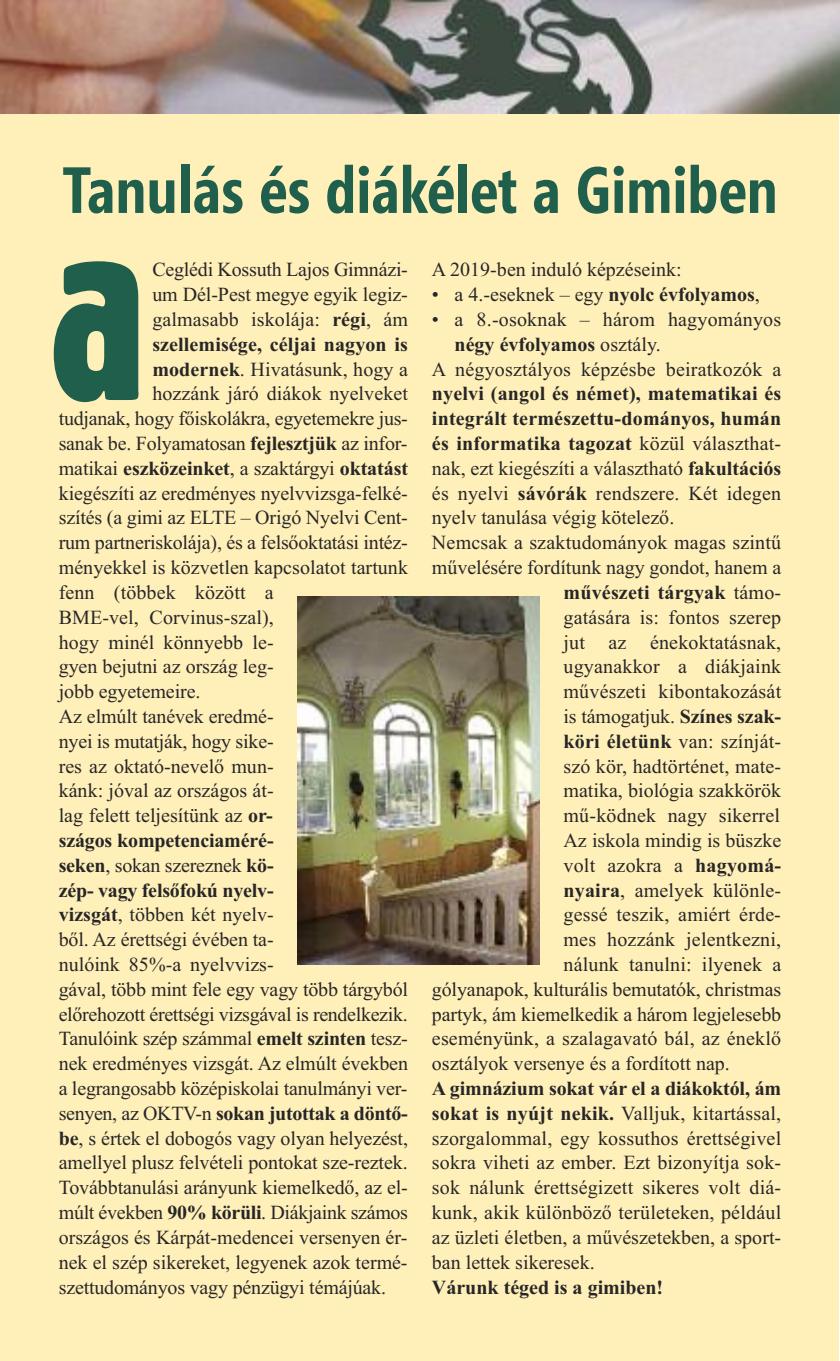
<style>
.page{position:relative;width:840px;height:1361px;background:#fff}
.page>*{position:absolute;margin:0;border:0;box-sizing:border-box;transform-origin:0 0}
.t1{font:237.8px "Gothic 821 Cn HU Normal";color:#1f5f4c}
.t2{font:700 65.2px "Segoe Condensed";color:#1f5f4c}
.t3{font:20px/24.8px "Times New Roman";color:#272627;text-align:justify}
.t4{font:700 20px "Times New Roman";letter-spacing:.005em;color:#272627}
.t5{font:700 20px "Times New Roman";letter-spacing:-.015em;color:#272627}
.s1{font-weight:700}
.s2{font-weight:400}
</style>
<div class="page">
<div style="left:0;top:0;width:837px;height:1361px;background:#ffefb9"></div>
<img style="left:0;top:0;width:839px;height:113px">
<img style="left:298px;top:597px;width:241px;height:367px">
<h2 class="t2" style="left:62px;top:152px;width:716px">Tanulás és diákélet a Gimiben</h2>
<h1 class="t1" style="left:48px;top:179px;width:100px">a</h1>
<p class="t3" style="left:152px;top:257px;width:257px">Ceglédi Kossuth Lajos Gimnázi-</p>
<p class="t3" style="left:152px;top:282px;width:257px">um Dél-Pest megye egyik legiz-</p>
<p class="t3" style="left:152px;top:307px;width:257px">galmasabb iskolája: <span class="s1">régi</span>, ám</p>
<p class="t4" style="left:152px;top:332px;width:257px">szellemisége, céljai nagyon is</p>
<p class="t3" style="left:152px;top:356px;width:257px"><span class="s1">modernek</span>. Hivatásunk, hogy a</p>
<p class="t3" style="left:152px;top:381px;width:257px">hozzánk járó diákok nyelveket</p>
<p class="t3" style="left:59px;top:406px;width:350px">tudjanak, hogy főiskolákra, egyetemekre jus-</p>
<p class="t3" style="left:59px;top:431px;width:350px">sanak be. Folyamatosan <span class="s1">fejlesztjük</span> az infor-</p>
<p class="t4" style="left:59px;top:456px;width:350px"><span class="s2">matikai</span> eszközeinket<span class="s2">, a szaktárgyi</span> oktatást</p>
<p class="t3" style="left:59px;top:480px;width:350px">kiegészíti az eredményes nyelvvizsga-felké-</p>
<p class="t3" style="left:59px;top:505px;width:350px">szítés (a gimi az ELTE – Origó Nyelvi Cent-</p>
<p class="t3" style="left:59px;top:530px;width:350px">rum partneriskolája), és a felsőoktatási intéz-</p>
<p class="t3" style="left:59px;top:555px;width:350px">ményekkel is közvetlen kapcsolatot tartunk</p>
<p class="t3" style="left:59px;top:579px;width:216px">fenn (többek között a</p>
<p class="t3" style="left:59px;top:604px;width:216px">BME-vel, Corvinus-szal),</p>
<p class="t3" style="left:59px;top:629px;width:216px">hogy minél könnyebb le-</p>
<p class="t3" style="left:59px;top:654px;width:216px">gyen bejutni az ország leg-</p>
<p class="t3" style="left:59px;top:679px;width:143px">jobb egyetemeire.</p>
<p class="t3" style="left:59px;top:703px;width:216px">Az elmúlt tanévek eredmé-</p>
<p class="t3" style="left:59px;top:728px;width:216px">nyei is mutatják, hogy sike-</p>
<p class="t3" style="left:59px;top:753px;width:216px">res az oktató-nevelő mun-</p>
<p class="t3" style="left:59px;top:778px;width:216px">kánk: jóval az országos át-</p>
<p class="t3" style="left:59px;top:803px;width:215px">lag felett teljesítünk az <span class="s1">or-</span></p>
<p class="t4" style="left:59px;top:828px;width:216px">szágos kompetenciaméré-</p>
<p class="t3" style="left:59px;top:852px;width:216px"><span class="s1">seken</span>, sokan szereznek <span class="s1">kö-</span></p>
<p class="t4" style="left:59px;top:878px;width:216px">zép- vagy felsőfokú nyelv-</p>
<p class="t3" style="left:59px;top:902px;width:216px"><span class="s1">vizsgát</span>, többen két nyelv-</p>
<p class="t3" style="left:59px;top:927px;width:216px">ből. Az érettségi évében ta-</p>
<p class="t3" style="left:59px;top:951px;width:216px">nulóink 85%-a nyelvvizs-</p>
<p class="t3" style="left:59px;top:976px;width:350px">gával, több mint fele egy vagy több tárgyból</p>
<p class="t3" style="left:59px;top:1001px;width:350px">előrehozott érettségi vizsgával is rendelkezik.</p>
<p class="t3" style="left:59px;top:1026px;width:350px">Tanulóink szép számmal <span class="s1">emelt szinten</span> tesz-</p>
<p class="t3" style="left:59px;top:1051px;width:350px">nek eredményes vizsgát. Az elmúlt években</p>
<p class="t3" style="left:59px;top:1075px;width:350px">a legrangosabb középiskolai tanulmányi ver-</p>
<p class="t5" style="left:59px;top:1101px;width:350px"><span class="s2">senyen, az OKTV-n</span> sokan jutottak a döntő-</p>
<p class="t3" style="left:59px;top:1125px;width:350px"><span class="s1">be</span>, s értek el dobogós vagy olyan helyezést,</p>
<p class="t3" style="left:59px;top:1150px;width:350px">amellyel plusz felvételi pontokat sze-reztek.</p>
<p class="t3" style="left:59px;top:1175px;width:350px">Továbbtanulási arányunk kiemelkedő, az el-</p>
<p class="t3" style="left:59px;top:1199px;width:350px">múlt években <span class="s1">90% körüli</span>. Diákjaink számos</p>
<p class="t3" style="left:59px;top:1224px;width:350px">országos és Kárpát-medencei versenyen ér-</p>
<p class="t3" style="left:59px;top:1249px;width:350px">nek el szép sikereket, legyenek azok termé-</p>
<p class="t3" style="left:59px;top:1274px;width:328px">szettudományos vagy pénzügyi témájúak.</p>
<p class="t3" style="left:431px;top:257px;width:251px">A 2019-ben induló képzéseink:</p>
<p class="t3" style="left:431px;top:282px;width:329px">• a 4.-eseknek – egy <span class="s1">nyolc évfolyamos</span>,</p>
<p class="t3" style="left:431px;top:307px;width:350px">• a 8.-osoknak – három hagyományos</p>
<p class="t4" style="left:454px;top:332px;width:207px">négy évfolyamos <span class="s2">osztály.</span></p>
<p class="t3" style="left:431px;top:356px;width:350px">A négyosztályos képzésbe beiratkozók a</p>
<p class="t4" style="left:431px;top:382px;width:350px">nyelvi (angol és német), matematikai és</p>
<p class="t4" style="left:431px;top:407px;width:350px">integrált természettu-dományos, humán</p>
<p class="t4" style="left:431px;top:431px;width:350px">és informatika tagozat <span class="s2">közül választhat-</span></p>
<p class="t3" style="left:431px;top:455px;width:350px">nak, ezt kiegészíti a választható <span class="s1">fakultációs</span></p>
<p class="t3" style="left:431px;top:480px;width:350px">és nyelvi <span class="s1">sávórák</span> rendszere. Két idegen</p>
<p class="t3" style="left:431px;top:505px;width:244px">nyelv tanulása végig kötelező.</p>
<p class="t3" style="left:431px;top:530px;width:350px">Nemcsak a szaktudományok magas szintű</p>
<p class="t3" style="left:431px;top:555px;width:350px">művelésére fordítunk nagy gondot, hanem a</p>
<p class="t4" style="left:563px;top:580px;width:219px">művészeti tárgyak <span class="s2">támo-</span></p>
<p class="t3" style="left:563px;top:604px;width:219px">gatására is: fontos szerep</p>
<p class="t3" style="left:563px;top:629px;width:219px">jut az énekoktatásnak,</p>
<p class="t3" style="left:563px;top:654px;width:219px">ugyanakkor a diákjaink</p>
<p class="t3" style="left:563px;top:679px;width:219px">művészeti kibontakozását</p>
<p class="t3" style="left:563px;top:703px;width:219px">is támogatjuk. <span class="s1">Színes szak-</span></p>
<p class="t3" style="left:563px;top:728px;width:219px"><span class="s1">köri életünk</span> van: színját-</p>
<p class="t3" style="left:563px;top:753px;width:219px">szó kör, hadtörténet, mate-</p>
<p class="t3" style="left:563px;top:778px;width:219px">matika, biológia szakkörök</p>
<p class="t3" style="left:563px;top:803px;width:218px">mű-ködnek nagy sikerrel</p>
<p class="t3" style="left:563px;top:827px;width:219px">Az iskola mindig is büszke</p>
<p class="t3" style="left:563px;top:852px;width:219px">volt azokra a <span class="s1">hagyomá-</span></p>
<p class="t3" style="left:563px;top:877px;width:219px"><span class="s1">nyaira</span>, amelyek különle-</p>
<p class="t3" style="left:563px;top:902px;width:219px">gessé teszik, amiért érde-</p>
<p class="t3" style="left:563px;top:927px;width:219px">mes hozzánk jelentkezni,</p>
<p class="t3" style="left:563px;top:951px;width:219px">nálunk tanulni: ilyenek a</p>
<p class="t3" style="left:431px;top:976px;width:350px">gólyanapok, kulturális bemutatók, christmas</p>
<p class="t3" style="left:431px;top:1001px;width:350px">partyk, ám kiemelkedik a három legjelesebb</p>
<p class="t3" style="left:431px;top:1026px;width:350px">eseményünk, a szalagavató bál, az éneklő</p>
<p class="t3" style="left:431px;top:1051px;width:299px">osztályok versenye és a fordított nap.</p>
<p class="t3" style="left:431px;top:1075px;width:350px"><span class="s1">A gimnázium sokat vár el a diákoktól, ám sokat is nyújt nekik.</span> Valljuk, kitartással, szorgalommal, egy kossuthos érettségivel sokra viheti az ember. Ezt bizonyítja sok&shy;sok nálunk érettségizett sikeres volt diá&shy;kunk, akik különböző területeken, például az üzleti életben, a művészetekben, a sport&shy;ban lettek sikeresek.</p>
<p class="t4" style="left:431px;top:1275px;width:233px">Várunk téged is a gimiben!</p>
</div>
